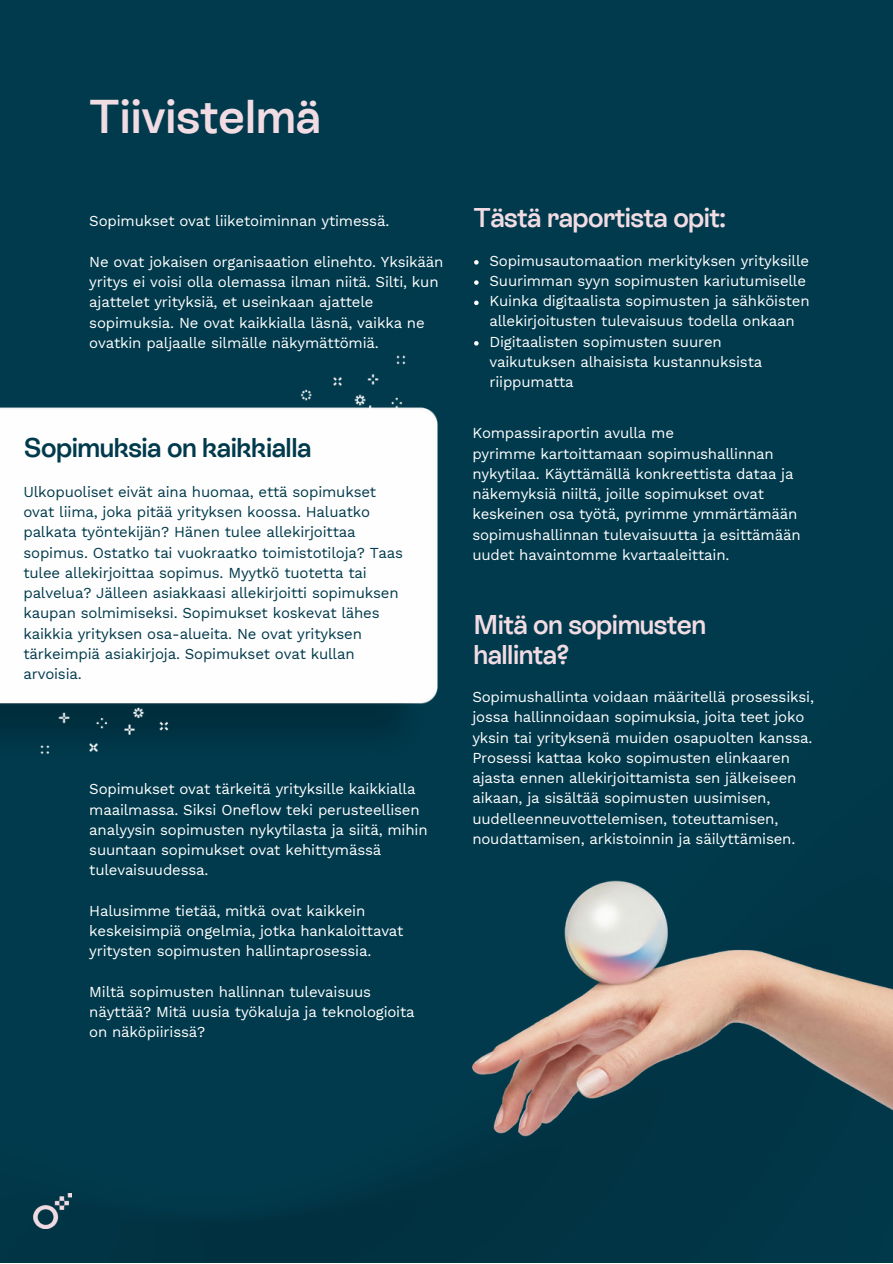
<style>
.page{position:relative;width:893px;height:1264px;background:#fff}
.page>*{position:absolute;margin:0;border:0;box-sizing:border-box;transform-origin:0 0}
.t1{font:600 47.25px "ES Rebond Grotesque";color:#f2dce4}
.t2{font:600 27px/29.2px "ES Rebond Grotesque";letter-spacing:-.02em;color:#f2dce4}
.t3{font:600 27px "ES Rebond Grotesque";letter-spacing:-.02em;color:#013a4c}
.t4{font:15px/20.2px "Work Sans";letter-spacing:-.01em;color:#fff}
.t5{font:15px/20.2px "Work Sans";letter-spacing:-.01em;color:#013a4c}
</style>
<div class="page">
<div style="left:0;top:0;width:892px;height:1262px;background:#013a4c"></div>
<img style="left:34px;top:1193px;width:37px;height:35px">
<img style="left:0;top:298px;width:436px;height:508px">
<img style="left:263px;top:795px;width:629px;height:446px">
<svg style="left:474px;top:260px;width:4px;height:4px"></svg>
<svg style="left:474px;top:280px;width:4px;height:5px"></svg>
<svg style="left:474px;top:300px;width:4px;height:5px"></svg>
<svg style="left:474px;top:341px;width:4px;height:4px"></svg>
<h1 class="t1" style="left:89px;top:85px;width:233px">Tiivistelmä</h1>
<p class="t4" style="left:89px;top:211px;width:301px">Sopimukset ovat liiketoiminnan ytimessä.</p>
<p class="t4" style="left:89px;top:251px;width:356px">Ne ovat jokaisen organisaation elinehto. Yksikään yritys ei voisi olla olemassa ilman niitä. Silti, kun ajattelet yrityksiä, et useinkaan ajattele sopimuksia. Ne ovat kaikkialla läsnä, vaikka ne ovatkin paljaalle silmälle näkymättömiä.</p>
<h2 class="t3" style="left:23px;top:429px;width:289px">Sopimuksia on kaikkialla</h2>
<p class="t5" style="left:23px;top:481px;width:381px">Ulkopuoliset eivät aina huomaa, että sopimukset ovat liima, joka pitää yrityksen koossa. Haluatko palkata työntekijän? Hänen tulee allekirjoittaa sopimus. Ostatko tai vuokraatko toimistotiloja? Taas tulee allekirjoittaa sopimus. Myytkö tuotetta tai palvelua? Jälleen asiakkaasi allekirjoitti sopimuksen kaupan solmimiseksi. Sopimukset koskevat lähes kaikkia yrityksen osa-alueita. Ne ovat yrityksen tärkeimpiä asiakirjoja. Sopimukset ovat kullan arvoisia.</p>
<p class="t4" style="left:89px;top:778px;width:340px">Sopimukset ovat tärkeitä yrityksille kaikkialla maailmassa. Siksi Oneflow teki perusteellisen analyysin sopimusten nykytilasta ja siitä, mihin suuntaan sopimukset ovat kehittymässä tulevaisuudessa.</p>
<p class="t4" style="left:89px;top:900px;width:316px">Halusimme tietää, mitkä ovat kaikkein keskeisimpiä ongelmia, jotka hankaloittavat yritysten sopimusten hallintaprosessia.</p>
<p class="t4" style="left:89px;top:981px;width:327px">Miltä sopimusten hallinnan tulevaisuus näyttää? Mitä uusia työkaluja ja teknologioita on näköpiirissä?</p>
<h2 class="t2" style="left:473px;top:201px;width:254px">Tästä raportista opit:</h2>
<p class="t4" style="left:489px;top:250px;width:321px">Sopimusautomaation merkityksen yrityksille Suurimman syyn sopimusten kariutumiselle Kuinka digitaalista sopimusten ja sähköisten allekirjoitusten tulevaisuus todella onkaan Digitaalisten sopimusten suuren vaikutuksen alhaisista kustannuksista riippumatta</p>
<p class="t4" style="left:472px;top:422px;width:330px">Kompassiraportin avulla me<br>pyrimme kartoittamaan sopimushallinnan nykytilaa. Käyttämällä konkreettista dataa ja näkemyksiä niiltä, joille sopimukset ovat keskeinen osa työtä, pyrimme ymmärtämään sopimushallinnan tulevaisuutta ja esittämään uudet havaintomme kvartaaleittain.</p>
<h2 class="t2" style="left:473px;top:609px;width:234px">Mitä on sopimusten hallinta?</h2>
<p class="t4" style="left:472px;top:686px;width:343px">Sopimushallinta voidaan määritellä prosessiksi, jossa hallinnoidaan sopimuksia, joita teet joko yksin tai yrityksenä muiden osapuolten kanssa.<br>Prosessi kattaa koko sopimusten elinkaaren ajasta ennen allekirjoittamista sen jälkeiseen aikaan, ja sisältää sopimusten uusimisen, uudelleenneuvottelemisen, toteuttamisen, noudattamisen, arkistoinnin ja säilyttämisen.</p>
</div>
